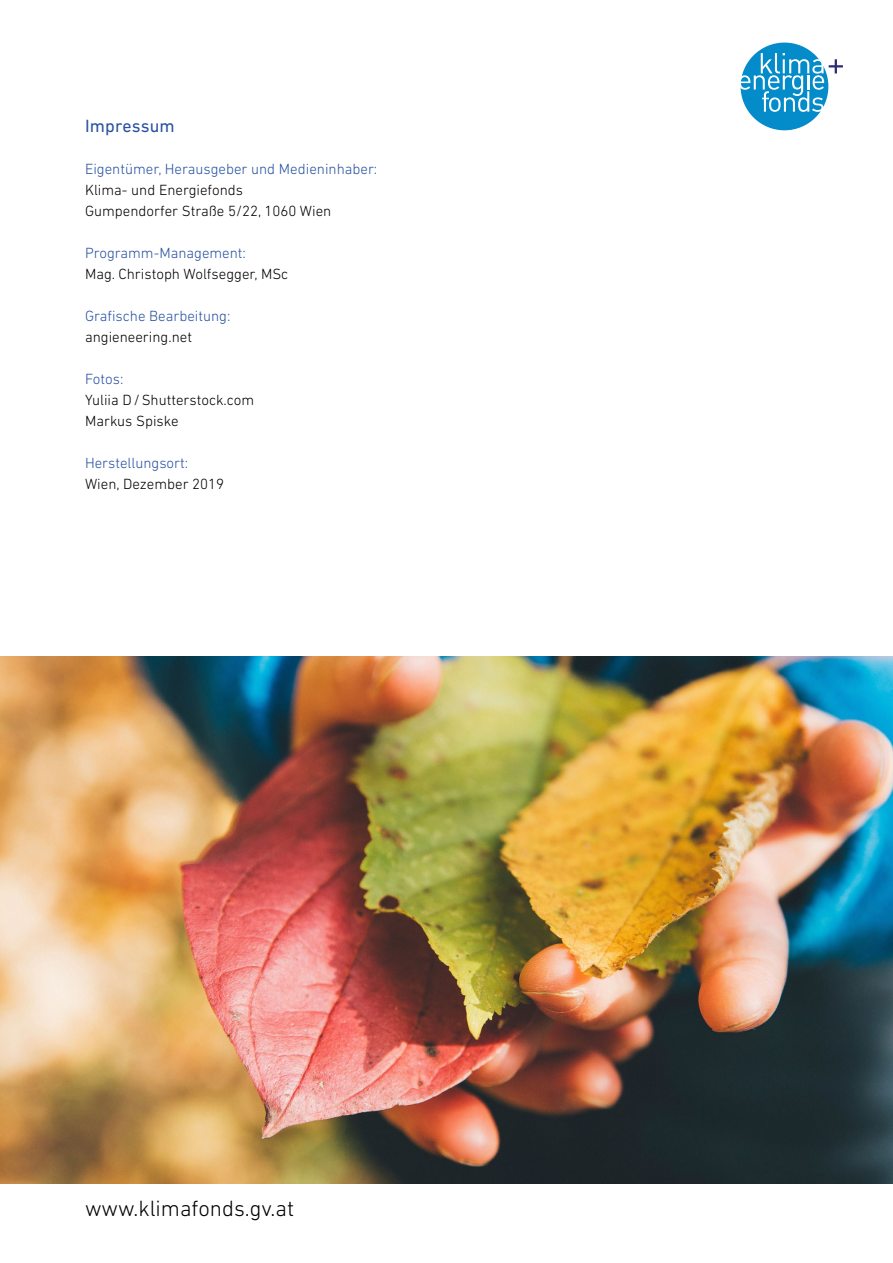
<style>
.page{position:relative;width:893px;height:1263px;background:#fff}
.page>*{position:absolute;margin:0;border:0;box-sizing:border-box;transform-origin:0 0}
.Fußzeile_Titel_Rücks{font:300 22.5px "DIN Next LT Pro";color:#000}
.Headline_Impressum{font:18px "DIN Next LT Pro";letter-spacing:.01em;color:#2852a0}
.Fließtext{font:300 15px/21px "DIN Next LT Pro";color:#000}
.Fließtext-2{font:300 15px/21px "DIN Next LT Pro";color:#2852a0}
.s1{color:#2852a0}
.s2{color:#000}
</style>
<div class="page">
<div style="left:741px;top:43px;width:87px;height:87px;background:#048cca;border-radius:50%"></div>
<svg style="left:740px;top:53px;width:103px;height:59px"></svg>
<img style="left:0;top:657px;width:893px;height:526px">
<h1 class="Headline_Impressum" style="left:85px;top:115px;width:91px">Impressum</h1>
<p class="Fließtext" style="left:85px;top:158px;width:294px"><span class="s1">Eigentümer, Herausgeber und Medieninhaber:<br></span>Klima- und Energiefonds<br>Gumpendorfer Straße 5/22, 1060 Wien</p>
<p class="Fließtext" style="left:85px;top:242px;width:205px"><span class="s1">Programm-Management:<br></span>Mag. Christoph Wolfsegger, MSc</p>
<p class="Fließtext-2" style="left:85px;top:305px;width:147px">Grafische Bearbeitung: <span class="s2">angieneering.net</span></p>
<p class="Fließtext" style="left:85px;top:368px;width:171px"><span class="s1">Fotos:<br></span>Yuliia D/Shutterstock.com<br>Markus Spiske</p>
<p class="Fließtext" style="left:85px;top:452px;width:141px"><span class="s1">Herstellungsort:<br></span>Wien, Dezember 2019</p>
<p class="Fußzeile_Titel_Rücks" style="left:85px;top:1195px;width:211px">www.klimafonds.gv.at</p>
</div>
